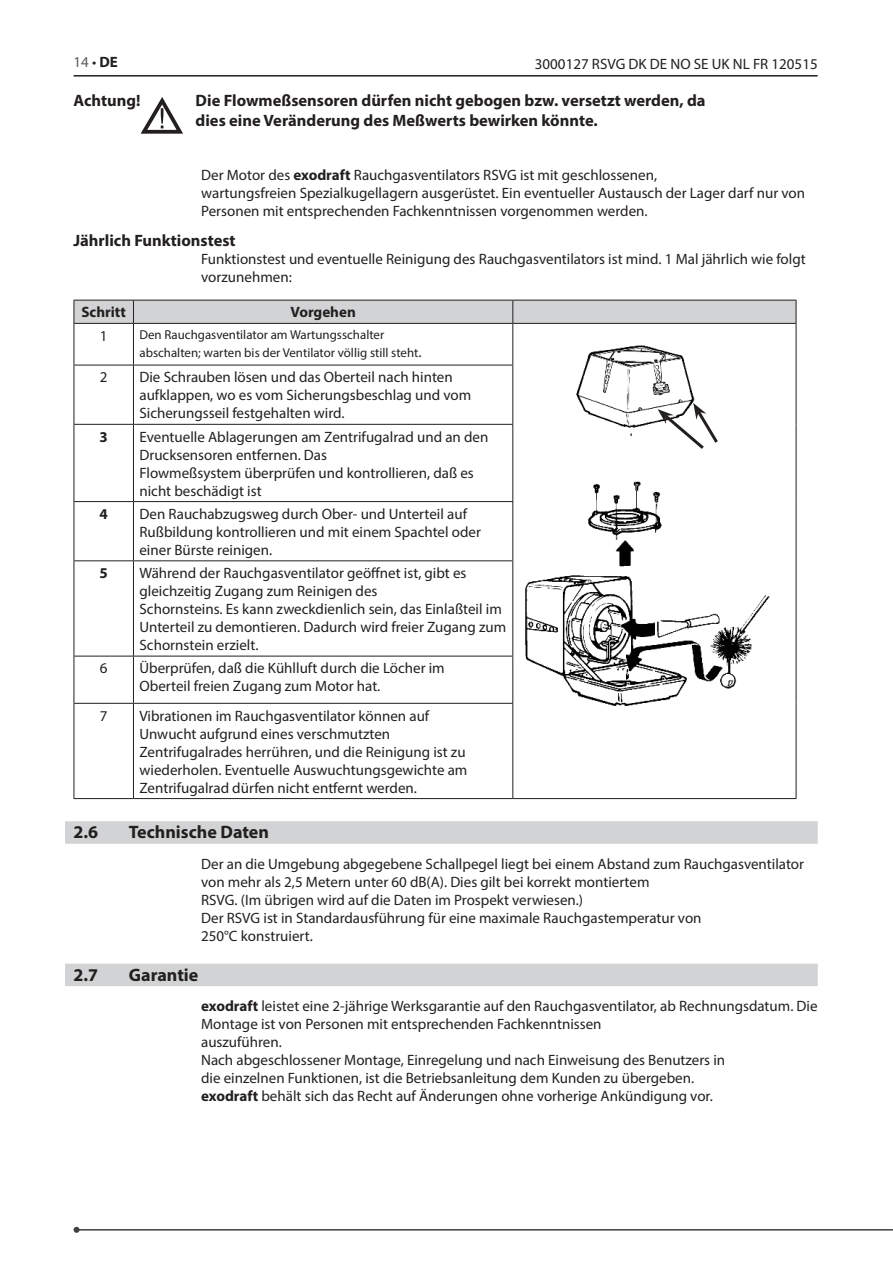
<style>
.page{position:relative;width:893px;height:1263px;background:#fff}
.page>*{position:absolute;margin:0;border:0;box-sizing:border-box;transform-origin:0 0}
.t1{font:700 18px "Myriad Pro";color:#231f20}
.t2{font:700 16.5px/19.8px "Myriad Pro";color:#231f20}
.t3{font:15px/18px "Myriad Pro";color:#231f20}
.t4{font:700 15px "Myriad Pro";color:#231f20}
.t5{font:15px "Myriad Pro";color:#58595b}
.t6{font:12.9px/18px "Myriad Pro";color:#231f20}
.s1{color:#231f20}
.s2{font-weight:700;color:#231f20}
.s3{font-weight:700}
.s4{font-size:15px}
</style>
<div class="page">
<hr style="left:77px;top:1229px;width:816px;height:1px;background:#414042">
<svg style="left:74px;top:1227px;width:6px;height:6px"></svg>
<div style="left:65px;top:821px;width:753px;height:23px;background:#d1d3d4"></div>
<div style="left:65px;top:964px;width:753px;height:22px;background:#d1d3d4"></div>
<svg style="left:141px;top:97px;width:42px;height:37px"></svg>
<svg style="left:74px;top:300px;width:723px;height:23px;background:#cacccd"></svg>
<hr style="left:74px;top:323px;width:59px;height:1px;background:#231f20">
<hr style="left:74px;top:324px;width:1px;height:41px;background:#231f20">
<hr style="left:133px;top:323px;width:380px;height:1px;background:#231f20">
<hr style="left:133px;top:324px;width:1px;height:41px;background:#231f20">
<hr style="left:513px;top:323px;width:283px;height:1px;background:#231f20">
<hr style="left:512px;top:324px;width:1px;height:41px;background:#231f20">
<hr style="left:796px;top:324px;width:1px;height:41px;background:#231f20">
<hr style="left:796px;top:365px;width:1px;height:59px;background:#231f20">
<hr style="left:796px;top:424px;width:1px;height:78px;background:#231f20">
<hr style="left:796px;top:502px;width:1px;height:59px;background:#231f20">
<hr style="left:796px;top:561px;width:1px;height:95px;background:#231f20">
<hr style="left:796px;top:656px;width:1px;height:47px;background:#231f20">
<hr style="left:796px;top:703px;width:1px;height:95px;background:#231f20">
<hr style="left:513px;top:798px;width:283px;height:1px;background:#231f20">
<hr style="left:74px;top:365px;width:59px;height:1px;background:#231f20">
<hr style="left:74px;top:365px;width:1px;height:59px;background:#231f20">
<hr style="left:133px;top:365px;width:380px;height:1px;background:#231f20">
<hr style="left:133px;top:365px;width:1px;height:59px;background:#231f20">
<hr style="left:512px;top:365px;width:1px;height:59px;background:#231f20">
<hr style="left:74px;top:424px;width:59px;height:1px;background:#231f20">
<hr style="left:74px;top:425px;width:1px;height:76px;background:#231f20">
<hr style="left:133px;top:424px;width:380px;height:1px;background:#231f20">
<hr style="left:133px;top:425px;width:1px;height:76px;background:#231f20">
<hr style="left:512px;top:425px;width:1px;height:76px;background:#231f20">
<hr style="left:74px;top:501px;width:59px;height:1px;background:#231f20">
<hr style="left:74px;top:502px;width:1px;height:58px;background:#231f20">
<hr style="left:133px;top:501px;width:380px;height:1px;background:#231f20">
<hr style="left:133px;top:502px;width:1px;height:58px;background:#231f20">
<hr style="left:512px;top:502px;width:1px;height:58px;background:#231f20">
<hr style="left:74px;top:560px;width:59px;height:1px;background:#231f20">
<hr style="left:74px;top:561px;width:1px;height:95px;background:#231f20">
<hr style="left:133px;top:560px;width:380px;height:1px;background:#231f20">
<hr style="left:133px;top:561px;width:1px;height:95px;background:#231f20">
<hr style="left:512px;top:561px;width:1px;height:95px;background:#231f20">
<hr style="left:74px;top:656px;width:59px;height:1px;background:#231f20">
<hr style="left:74px;top:656px;width:1px;height:47px;background:#231f20">
<hr style="left:133px;top:656px;width:380px;height:1px;background:#231f20">
<hr style="left:133px;top:656px;width:1px;height:47px;background:#231f20">
<hr style="left:512px;top:656px;width:1px;height:47px;background:#231f20">
<hr style="left:74px;top:703px;width:59px;height:1px;background:#231f20">
<hr style="left:74px;top:704px;width:1px;height:94px;background:#231f20">
<hr style="left:133px;top:703px;width:380px;height:1px;background:#231f20">
<hr style="left:133px;top:704px;width:1px;height:94px;background:#231f20">
<hr style="left:512px;top:704px;width:1px;height:94px;background:#231f20">
<hr style="left:74px;top:798px;width:59px;height:1px;background:#231f20">
<hr style="left:133px;top:798px;width:380px;height:1px;background:#231f20">
<img style="left:576px;top:345px;width:119px;height:90px">
<svg style="left:658px;top:403px;width:60px;height:46px"></svg>
<img style="left:525px;top:481px;width:245px;height:225px">
<hr style="left:74px;top:75px;width:744px;height:2px;background:#231f20">
<p class="t5" style="left:74px;top:54px;width:46px">14 <span class="s1">•</span> <span class="s2">DE</span></p>
<p class="t3" style="left:535px;top:55px;width:284px">3000127 RSVG DK DE NO SE UK NL FR 120515</p>
<p class="t2" style="left:74px;top:90px;width:69px">Achtung!</p>
<p class="t2" style="left:196px;top:90px;width:512px">Die Flowmeßsensoren dürfen nicht gebogen bzw. versetzt werden, da dies eine Veränderung des Meßwerts bewirken könnte.</p>
<p class="t3" style="left:201px;top:166px;width:605px">Der Motor des <span class="s3">exodraft</span> Rauchgasventilators RSVG ist mit geschlossenen,<br>wartungsfreien Spezialkugellagern ausgerüstet. Ein eventueller Austausch der Lager darf nur von<br>Personen mit entsprechenden Fachkenntnissen vorgenommen werden.</p>
<p class="t2" style="left:74px;top:231px;width:164px">Jährlich Funktionstest</p>
<p class="t3" style="left:201px;top:250px;width:606px">Funktionstest und eventuelle Reinigung des Rauchgasventilators ist mind. 1 Mal jährlich wie folgt vorzunehmen:</p>
<p class="t4" style="left:81px;top:304px;width:46px">Schritt</p>
<p class="t4" style="left:290px;top:304px;width:67px">Vorgehen</p>
<p class="t3" style="left:100px;top:327px;width:9px">1</p>
<p class="t6" style="left:139px;top:326px;width:283px">Den Rauchgasventilator am Wartungsschalter abschalten; warten bis der Ventilator völlig still steht<span class="s4">.</span></p>
<p class="t3" style="left:100px;top:368px;width:9px">2</p>
<p class="t3" style="left:139px;top:368px;width:333px">Die Schrauben lösen und das Oberteil nach hinten aufklappen, wo es vom Sicherungsbeschlag und vom<br>Sicherungsseil festgehalten wird.</p>
<p class="t4" style="left:100px;top:428px;width:10px">3</p>
<p class="t3" style="left:139px;top:428px;width:350px">Eventuelle Ablagerungen am Zentrifugalrad und an den Drucksensoren entfernen. Das<br>Flowmeßsystem überprüfen und kontrollieren, daß es nicht beschädigt ist</p>
<p class="t4" style="left:100px;top:505px;width:10px">4</p>
<p class="t3" style="left:139px;top:505px;width:343px">Den Rauchabzugsweg durch Ober- und Unterteil auf<br>Rußbildung kontrollieren und mit einem Spachtel oder einer Bürste reinigen.</p>
<p class="t4" style="left:100px;top:565px;width:10px">5</p>
<p class="t3" style="left:139px;top:564px;width:368px">Während der Rauchgasventilator geöffnet ist, gibt es gleichzeitig Zugang zum Reinigen des<br>Schornsteins. Es kann zweckdienlich sein, das Einlaßteil im Unterteil zu demontieren. Dadurch wird freier Zugang zum Schornstein erzielt.</p>
<p class="t3" style="left:100px;top:659px;width:9px">6</p>
<p class="t3" style="left:139px;top:659px;width:307px">Überprüfen, daß die Kühlluft durch die Löcher im<br>Oberteil freien Zugang zum Motor hat.</p>
<p class="t3" style="left:100px;top:707px;width:9px">7</p>
<p class="t3" style="left:139px;top:707px;width:329px">Vibrationen im Rauchgasventilator können auf Unwucht aufgrund eines verschmutzten Zentrifugalrades herrühren, und die Reinigung ist zu wiederholen. Eventuelle Auswuchtungsgewichte am Zentrifugalrad dürfen nicht entfernt werden.</p>
<p class="t1" style="left:74px;top:822px;width:26px">2.6</p>
<p class="t1" style="left:129px;top:822px;width:142px">Technische Daten</p>
<p class="t3" style="left:201px;top:855px;width:604px">Der an die Umgebung abgegebene Schallpegel liegt bei einem Abstand zum Rauchgasventilator von mehr als 2,5 Metern unter 60 dB(A). Dies gilt bei korrekt montiertem<br>RSVG. (Im übrigen wird auf die Daten im Prospekt verwiesen.)<br>Der RSVG ist in Standardausführung für eine maximale Rauchgastemperatur von<br>250°C konstruiert.</p>
<p class="t1" style="left:74px;top:964px;width:26px">2.7</p>
<p class="t1" style="left:129px;top:964px;width:71px">Garantie</p>
<p class="t3" style="left:201px;top:997px;width:618px"><span class="s3">exodraft</span> leistet eine 2-jährige Werksgarantie auf den Rauchgasventilator, ab Rechnungsdatum. Die Montage ist von Personen mit entsprechenden Fachkenntnissen<br>auszuführen.<br>Nach abgeschlossener Montage, Einregelung und nach Einweisung des Benutzers in<br>die einzelnen Funktionen, ist die Betriebsanleitung dem Kunden zu übergeben.<br><span class="s3">exodraft</span> behält sich das Recht auf Änderungen ohne vorherige Ankündigung vor.</p>
</div>
